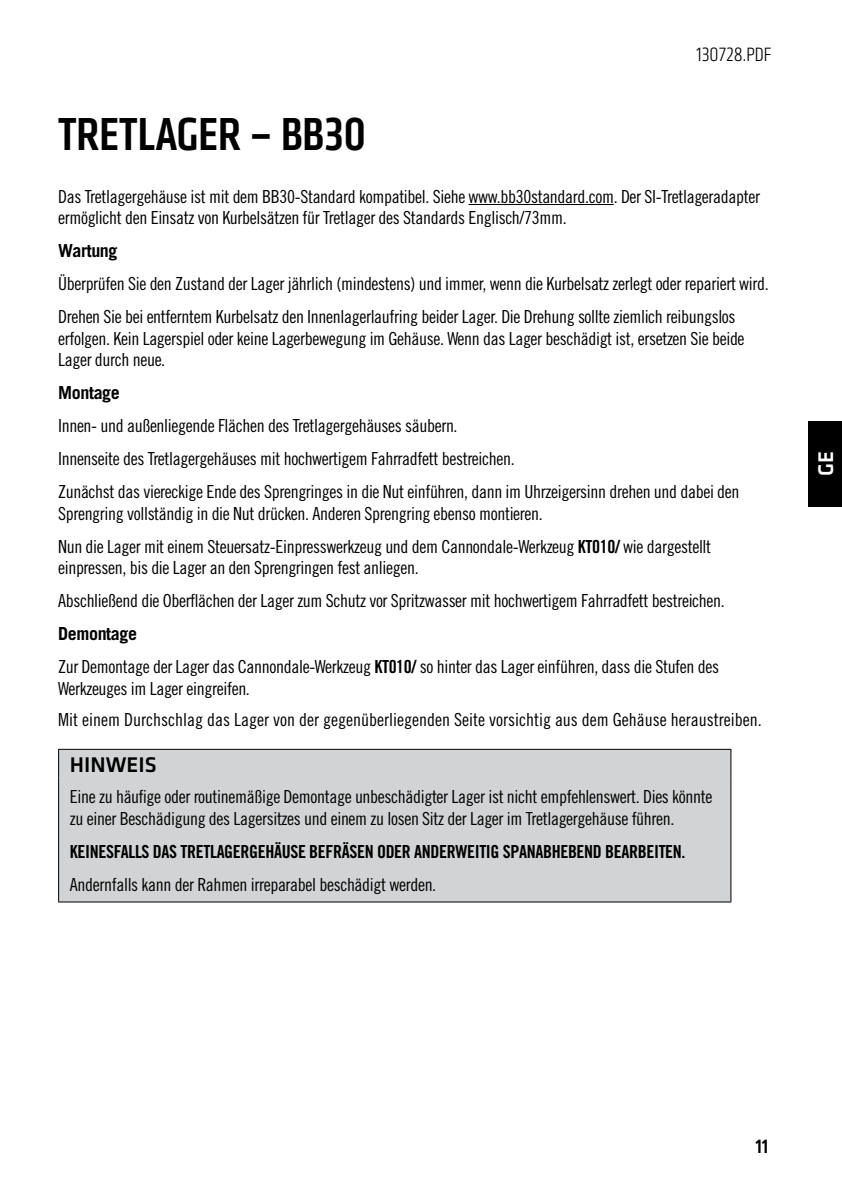
<style>
.page{position:relative;width:842px;height:1191px;background:#fff}
.page>*{position:absolute;margin:0;border:0;box-sizing:border-box;transform-origin:0 0}
.t1{font:500 condensed 48px "Klavika";color:#000}
.t2{font:500 22px "Klavika Basic";color:#000}
.t3{font:500 22px "Klavika Basic";color:#fff}
.t4{font:300 condensed 20px "Klavika";color:#000}
.t5{font:500 condensed 20px "Klavika";color:#000}
.t6{font:18px/33px "Trade Gothic Cond Eighteen";letter-spacing:-.02em;color:#000}
.t7{font:18px "Trade Gothic Cond Eighteen";color:#000}
.t8{font:18px "Trade Gothic Bold Cond Twenty";letter-spacing:-.02em;color:#000}
.t9{font:700 18px "Trade Gothic LT";letter-spacing:-.02em;color:#000}
.s1{font-family:"Trade Gothic LT Bold Cond Twenty"}
</style>
<div class="page">
<div style="left:808px;top:421px;width:34px;height:85px;background:#000"></div>
<hr style="left:469px;top:204px;width:145px;height:1px;background:#000">
<div style="left:59px;top:750px;width:671px;height:151px;background:#d1d3d4"></div>
<hr style="left:58px;top:749px;width:673px;height:1px;background:#000">
<svg style="left:58px;top:750px;width:1px;height:27px"></svg>
<svg style="left:730px;top:750px;width:1px;height:27px"></svg>
<hr style="left:58px;top:777px;width:1px;height:124px;background:#000">
<hr style="left:730px;top:777px;width:1px;height:124px;background:#000">
<hr style="left:58px;top:901px;width:673px;height:1px;background:#000">
<p class="t4" style="left:696px;top:44px;width:77px">130728.PDF</p>
<h1 class="t1" style="left:58px;top:104px;width:309px">TRETLAGER – BB30</h1>
<p class="t6" style="left:58px;top:185px;width:703px;line-height:21.6px">Das Tretlagergehäuse ist mit dem BB30-Standard kompatibel. Siehe www.bb30standard.com. Der SI-Tretlageradapter ermöglicht den Einsatz von Kurbelsätzen für Tretlager des Standards Englisch/73mm.</p>
<p class="t9" style="left:58px;top:240px;width:61px">Wartung</p>
<p class="t6" style="left:58px;top:267px;width:712px">Überprüfen Sie den Zustand der Lager jährlich (mindestens) und immer, wenn die Kurbelsatz zerlegt oder repariert wird.<br>Drehen Sie bei entferntem Kurbelsatz den Innenlagerlaufring beider Lager. Die Drehung sollte ziemlich reibungslos</p>
<p class="t6" style="left:58px;top:327px;width:688px;line-height:21.6px">erfolgen. Kein Lagerspiel oder keine Lagerbewegung im Gehäuse. Wenn das Lager beschädigt ist, ersetzen Sie beide<br>Lager durch neue.</p>
<p class="t9" style="left:58px;top:382px;width:63px">Montage</p>
<p class="t6" style="left:58px;top:409px;width:683px">Innen- und außenliegende Flächen des Tretlagergehäuses säubern.<br>Innenseite des Tretlagergehäuses mit hochwertigem Fahrradfett bestreichen.<br>Zunächst das viereckige Ende des Sprengringes in die Nut einführen, dann im Uhrzeigersinn drehen und dabei den</p>
<p class="t6" style="left:58px;top:496px;width:655px">Sprengring vollständig in die Nut drücken. Anderen Sprengring ebenso montieren.<br>Nun die Lager mit einem Steuersatz-Einpresswerkzeug und dem Cannondale-Werkzeug <span class="s1">KT010/</span> wie dargestellt</p>
<p class="t6" style="left:58px;top:551px;width:668px">einpressen, bis die Lager an den Sprengringen fest anliegen.<br>Abschließend die Oberflächen der Lager zum Schutz vor Spritzwasser mit hochwertigem Fahrradfett bestreichen.</p>
<p class="t9" style="left:58px;top:623px;width:81px">Demontage</p>
<p class="t6" style="left:58px;top:656px;width:662px;line-height:21.6px">Zur Demontage der Lager das Cannondale-Werkzeug <span class="s1">KT010/</span> so hinter das Lager einführen, dass die Stufen des<br>Werkzeuges im Lager eingreifen.</p>
<p class="t7" style="left:58px;top:709px;width:705px">Mit einem Durchschlag das Lager von der gegenüberliegenden Seite vorsichtig aus dem Gehäuse heraustreiben.</p>
<p class="t2" style="left:70px;top:749px;width:88px">HINWEIS</p>
<p class="t6" style="left:70px;top:785px;width:644px;line-height:21.6px">Eine zu häufige oder routinemäßige Demontage unbeschädigter Lager ist nicht empfehlenswert. Dies könnte zu einer Beschädigung des Lagersitzes und einem zu losen Sitz der Lager im Tretlagergehäuse führen.</p>
<p class="t8" style="left:70px;top:840px;width:617px">KEINESFALLS DAS TRETLAGERGEHÄUSE BEFRÄSEN ODER ANDERWEITIG SPANABHEBEND BEARBEITEN.</p>
<p class="t6" style="left:70px;top:867px;width:368px">Andernfalls kann der Rahmen irreparabel beschädigt werden.</p>
<p class="t3" style="left:811px;top:476px;width:26px;rotate:-90deg">GE</p>
<p class="t5" style="left:755px;top:1133px;width:14px">11</p>
</div>
